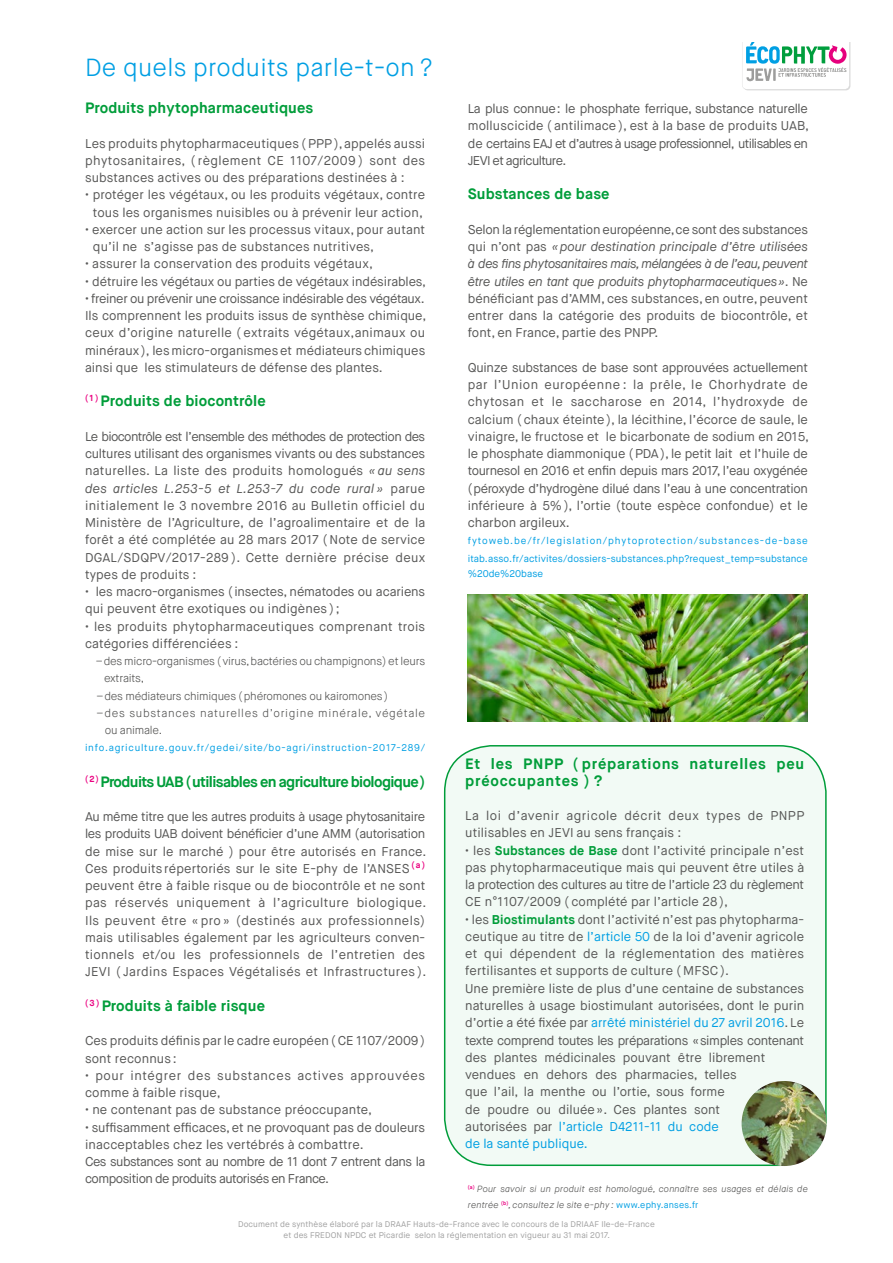
<style>
.page{position:relative;width:893px;height:1263px;background:#fff}
.page>*{position:absolute;margin:0;border:0;box-sizing:border-box;transform-origin:0 0}
.t1{font:300 24.75px "Maison Neue";letter-spacing:.01em;color:#009fe3}
.t2{font:700 15px "Maison Neue";letter-spacing:.01em;color:#019d3a}
.t3{font:700 15px "Maison Neue";letter-spacing:-.04em;color:#019d3a}
.t4{font:700 15px/16.5px "Maison Neue";letter-spacing:.05em;color:#019d3a}
.t5{font:12.75px/17.2px "Maison Neue";color:#575756;text-align:justify}
.t6{font:12.75px/17.2px "Maison Neue";letter-spacing:-.03em;color:#575756}
.t7{font:12.75px/17.2px "Maison Neue";letter-spacing:.04em;color:#575756}
.t8{font:12.75px/17.2px "Maison Neue";letter-spacing:.02em;color:#575756}
.t9{font:12.75px/17.2px "Maison Neue";letter-spacing:.05em;color:#575756}
.t10{font:300 11.25px "Maison Neue";letter-spacing:-.02em;color:#575756}
.t11{font:300 11.25px "Maison Neue";letter-spacing:.06em;color:#575756}
.t12{font:9.75px/17.2px "Maison Neue";letter-spacing:.01em;color:#009fe3}
.t13{font:9.75px "Maison Neue";letter-spacing:.07em;color:#009fe3}
.t14{font:9.75px "Maison Neue";color:#009fe3}
.t15{font:italic 300 9px/15.8px "Maison Neue";letter-spacing:.02em;color:#575756}
.t16{font:8.25px/10.5px "Maison Neue";letter-spacing:.01em;color:#a1a1a1;text-align:center}
.s1{font-style:italic}
.s2{font-weight:700;color:#019d3a}
.s3{color:#009fe3}
.s4{font-weight:400;font-style:normal;color:#009fe3}
</style>
<div class="page">
<div style="left:445px;top:746px;width:381px;height:419px;background:#f2faf5;border-radius:47px"></div>
<div style="left:444px;top:745px;width:383px;height:421px;border:2px solid #019d3a;border-radius:47px"></div>
<img style="left:742px;top:1081px;width:85px;height:85px;border-radius:43px">
<svg style="left:742px;top:42px;width:108px;height:48px"></svg>
<img style="left:468px;top:595px;width:340px;height:126px">
<h1 class="t1" style="left:85px;top:52px;width:349px">De quels produits parle-t-on ?</h1>
<p class="t2" style="left:85px;top:98px;width:230px">Produits phytopharmaceutiques</p>
<p class="t5" style="left:85px;top:135px;width:342px">Les produits phytopharmaceutiques (PPP), appelés aussi phytosanitaires, (règlement CE 1107/2009 ) sont des substances actives ou des préparations destinées à :</p>
<p class="t5" style="left:85px;top:186px;width:342px;text-align:center">• protéger les végétaux, ou les produits végétaux, contre tous les organismes nuisibles ou à prévenir leur action,</p>
<p class="t5" style="left:93px;top:221px;width:334px;text-indent:-8px">• exercer une action sur les processus vitaux, pour autant qu’il ne s’agisse pas de substances nutritives,</p>
<p class="t5" style="left:85px;top:255px;width:289px">• assurer la conservation des produits végétaux,</p>
<p class="t5" style="left:85px;top:273px;width:343px">• détruire les végétaux ou parties de végétaux indésirables,</p>
<p class="t5" style="left:85px;top:290px;width:343px;text-align:left">• freiner ou prévenir une croissance indésirable des végétaux.<br>Ils comprennent les produits issus de synthèse chimique, ceux d’origine naturelle ( extraits végétaux,animaux ou minéraux), les micro-organismes et médiateurs chimiques ainsi que les stimulateurs de défense des plantes.</p>
<p class="t2" style="left:85px;top:392px;width:182px"><sup>(</sup> <sup>1</sup> <sup>)</sup> Produits de biocontrôle</p>
<p class="t5" style="left:85px;top:428px;width:342px">Le biocontrôle est l’ensemble des méthodes de protection des cultures utilisant des organismes vivants ou des substances naturelles. La liste des produits homologués <span class="s1">« au sens des articles L.253-5 et L.253-7 du code rural »</span> parue initialement le 3 novembre 2016 au Bulletin officiel du Ministère de l’Agriculture, de l’agroalimentaire et de la forêt a été complétée au 28 mars 2017 (Note de service DGAL/SDQPV/2017-289 ). Cette dernière précise deux types de produits :</p>
<p class="t5" style="left:85px;top:583px;width:342px">• les macro-organismes (insectes, nématodes ou acariens qui peuvent être exotiques ou indigènes );</p>
<p class="t8" style="left:85px;top:618px;width:342px">• les produits phytopharmaceutiques comprenant trois catégories différenciées :</p>
<p class="t10" style="left:96px;top:654px;width:331px">–des micro-organismes (virus, bactéries ou champignons) et leurs</p>
<p class="t10" style="left:104px;top:671px;width:42px">extraits,</p>
<p class="t10" style="left:97px;top:689px;width:293px">–des médiateurs chimiques (phéromones ou kairomones)</p>
<p class="t11" style="left:97px;top:706px;width:330px">–des substances naturelles d’origine minérale, végétale</p>
<p class="t10" style="left:105px;top:723px;width:59px">ou animale.</p>
<p class="t13" style="left:85px;top:742px;width:342px">info.agriculture.gouv.fr/gedei/site/bo-agri/instruction-2017-289/</p>
<p class="t3" style="left:85px;top:772px;width:342px"><sup>(</sup> <sup>2</sup> <sup>)</sup> Produits UAB (utilisables en agriculture biologique)</p>
<p class="t5" style="left:85px;top:808px;width:343px">Au même titre que les autres produits à usage phytosanitaire les produits UAB doivent bénéficier d’une AMM (autorisation de mise sur le marché ) pour être autorisés en France.<br>Ces produits répertoriés sur le site E-phy de l’ANSES <sup>(</sup> <sup>a</sup> <sup>) </sup>peuvent être à faible risque ou de biocontrôle et ne sont pas réservés uniquement à l’agriculture biologique.<br>Ils peuvent être « pro » (destinés aux professionnels) mais utilisables également par les agriculteurs conven&shy;tionnels et/ou les professionnels de l’entretien des JEVI ( Jardins Espaces Végétalisés et Infrastructures ).</p>
<p class="t2" style="left:85px;top:996px;width:182px"><sup>(3)</sup> Produits à faible risque</p>
<p class="t5" style="left:85px;top:1032px;width:342px">Ces produits définis par le cadre européen (CE 1107/2009) sont reconnus :</p>
<p class="t9" style="left:85px;top:1067px;width:342px">• pour intégrer des substances actives approuvées comme à faible risque,</p>
<p class="t5" style="left:85px;top:1101px;width:288px">• ne contenant pas de substance préoccupante,</p>
<p class="t6" style="left:85px;top:1119px;width:342px">• suffisamment efficaces, et ne provoquant pas de douleurs inacceptables chez les vertébrés à combattre.<br>Ces substances sont au nombre de 11 dont 7 entrent dans la composition de produits autorisés en France.</p>
<p class="t5" style="left:468px;top:100px;width:343px">La plus connue: le phosphate ferrique, substance naturelle molluscicide ( antilimace), est à la base de produits UAB, de certains EAJ et d’autres à usage professionnel, utilisables en JEVI et agriculture.</p>
<p class="t2" style="left:468px;top:185px;width:143px">Substances de base</p>
<p class="t5" style="left:468px;top:221px;width:342px">Selon la réglementation européenne, ce sont des substances qui n’ont pas <span class="s1">«pour destination principale d’être utilisées à des fins phytosanitaires mais, mélangées à de l’eau, peuvent être utiles en tant que produits phytopharmaceutiques»</span>. Ne bénéficiant pas d’AMM, ces substances, en outre, peuvent entrer dans la catégorie des produits de biocontrôle, et font, en France, partie des PNPP.</p>
<p class="t5" style="left:468px;top:359px;width:343px">Quinze substances de base sont approuvées actuellement par l’Union européenne : la prêle, le Chorhydrate de chytosan et le saccharose en 2014, l’hydroxyde de calcium (chaux éteinte), la lécithine, l’écorce de saule, le vinaigre, le fructose et le bicarbonate de sodium en 2015, le phosphate diammonique (PDA), le petit lait et l’huile de tournesol en 2016 et enfin depuis mars 2017, l’eau oxygénée (péroxyde d’hydrogène dilué dans l’eau à une concentration inférieure à 5%), l’ortie (toute espèce confondue) et le charbon argileux.</p>
<p class="t12" style="left:468px;top:532px;width:342px">fytoweb.be/fr/legislation/phytoprotection/substances-de-base itab.asso.fr/activites/dossiers-substances.php?request_temp=substance</p>
<p class="t14" style="left:468px;top:568px;width:77px">%20de%20base</p>
<p class="t4" style="left:465px;top:756px;width:341px">Et les PNPP ( préparations naturelles peu préoccupantes ) ?</p>
<p class="t7" style="left:465px;top:807px;width:341px">La loi d’avenir agricole décrit deux types de PNPP utilisables en JEVI au sens français :</p>
<p class="t5" style="left:465px;top:842px;width:341px">• les <span class="s2">Substances de Base</span> dont l’activité principale n’est pas phytopharmaceutique mais qui peuvent être utiles à la protection des cultures au titre de l’article 23 du règlement CE n°1107/2009 ( complété par l’article 28 ),</p>
<p class="t5" style="left:465px;top:911px;width:341px;text-align:left">• les <span class="s2">Biostimulants</span> dont l’activité n’est pas phytopharma&shy;ceutique au titre de <span class="s3">l’article 50</span> de la loi d’avenir agricole et qui dépendent de la réglementation des matières fertilisantes et supports de culture ( MFSC).<br>Une première liste de plus d’une centaine de substances naturelles à usage biostimulant autorisées, dont le purin d’ortie a été fixée par <span class="s3">arrêté ministériel du 27 avril 2016</span>. Le texte comprend toutes les préparations «simples contenant des plantes médicinales pouvant être librement vendues en dehors des pharmacies, telles<br>que l’ail, la menthe ou l’ortie, sous forme<br>de poudre ou diluée». Ces plantes sont<br>autorisées par <span class="s3">l’article D4211-11 du code<br>de la santé publique.</span></p>
<p class="t15" style="left:468px;top:1181px;width:342px"><sup>(a)</sup> Pour savoir si un produit est homologué, connaître ses usages et délais de rentrée <sup>(b)</sup>, consultez le site e-phy : <span class="s4">www.ephy.anses.fr</span></p>
<p class="t16" style="left:238px;top:1219px;width:418px">Document de synthèse élaboré par la DRAAF Hauts-de-France avec le concours de la DRIAAF Ile-de-France et des FREDON NPDC et Picardie selon la réglementation en vigueur au 31 mai 2017.</p>
</div>
